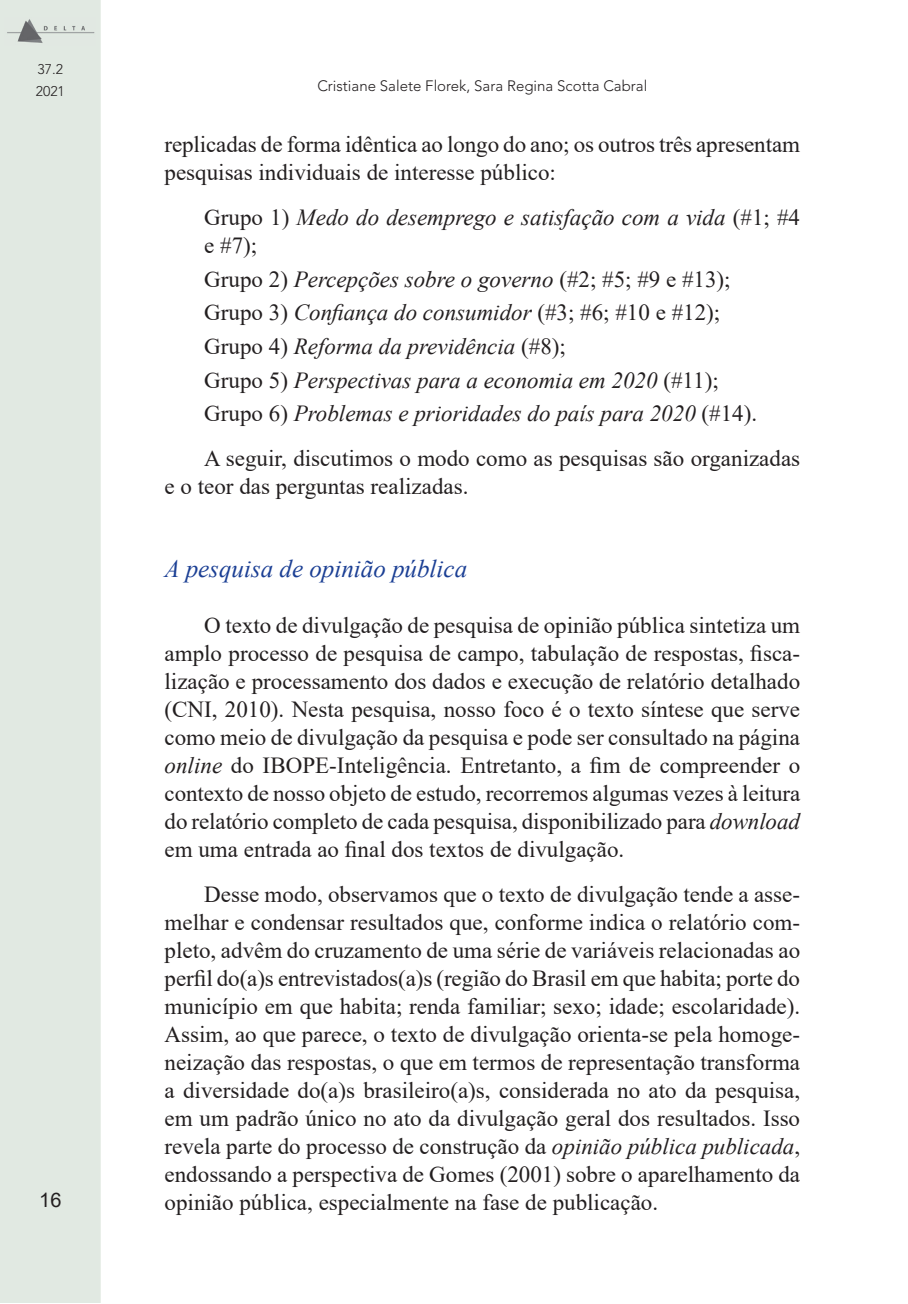
<style>
.page{position:relative;width:908px;height:1304px;background:#fff}
.page>*{position:absolute;margin:0;border:0;box-sizing:border-box;transform-origin:0 0}
.t1{font:italic 25px "Times New Roman";color:#1b3f94}
.t2{font:23px/28px "Times New Roman";color:#231f20}
.t3{font:italic 23px/33.6px "Times New Roman";color:#231f20}
.t4{font:20px "Arial";color:#231f20}
.t5{font:300 15px "Avenir";color:#231f20}
.t6{font:300 14px/22px "Avenir";color:#231f20}
.s1{font-style:normal}
.s2{font-style:italic}
</style>
<div class="page">
<div style="left:0;top:0;width:102px;height:1303px;background:#e1e9e2"></div>
<img style="left:7px;top:19px;width:88px;height:24px">
<div style="left:101px;top:0;width:6px;height:1304px;background:#fff"></div>
<p class="t6" style="left:36px;top:58px;width:31px">37.2<br>2021</p>
<p class="t4" style="left:39px;top:1186px;width:24px">16</p>
<p class="t5" style="left:317px;top:77px;width:331px">Cristiane Salete Florek, Sara Regina Scotta Cabral</p>
<p class="t2" style="left:164px;top:130px;width:636px">replicadas de forma idêntica ao longo do ano; os outros três apresentam pesquisas individuais de interesse público:</p>
<p class="t3" style="left:204px;top:203px;width:597px;line-height:28px"><span class="s1">Grupo 1)</span> Medo do desemprego e satisfação com a vida <span class="s1">(#1; #4 e #7);</span></p>
<p class="t3" style="left:204px;top:262px;width:554px"><span class="s1">Grupo 2)</span> Percepções sobre o governo <span class="s1">(#2; #5; #9 e #13); Grupo 3)</span> Confiança do consumidor <span class="s1">(#3; #6; #10 e #12); Grupo 4)</span> Reforma da previdência <span class="s1">(#8);<br>Grupo 5)</span> Perspectivas para a economia em 2020 <span class="s1">(#11); Grupo 6)</span> Problemas e prioridades do país para 2020 <span class="s1">(#14).</span></p>
<p class="t2" style="left:164px;top:444px;width:637px;text-indent:40px">A seguir, discutimos o modo como as pesquisas são organizadas e o teor das perguntas realizadas.</p>
<p class="t1" style="left:164px;top:552px;width:304px">A pesquisa de opinião pública</p>
<p class="t2" style="left:164px;top:610px;width:637px;text-align:justify;text-indent:40px">O texto de divulgação de pesquisa de opinião pública sintetiza um amplo processo de pesquisa de campo, tabulação de respostas, fisca&shy;lização e processamento dos dados e execução de relatório detalhado (CNI, 2010). Nesta pesquisa, nosso foco é o texto síntese que serve como meio de divulgação da pesquisa e pode ser consultado na página <span class="s2">online</span> do IBOPE-Inteligência. Entretanto, a fim de compreender o contexto de nosso objeto de estudo, recorremos algumas vezes à leitura do relatório completo de cada pesquisa, disponibilizado para <span class="s2">download </span>em uma entrada ao final dos textos de divulgação.</p>
<p class="t2" style="left:164px;top:879px;width:637px;text-align:justify;text-indent:40px">Desse modo, observamos que o texto de divulgação tende a asse&shy;melhar e condensar resultados que, conforme indica o relatório com&shy;pleto, advêm do cruzamento de uma série de variáveis relacionadas ao perfil do(a)s entrevistados(a)s (região do Brasil em que habita; porte do município em que habita; renda familiar; sexo; idade; escolaridade).<br>Assim, ao que parece, o texto de divulgação orienta-se pela homoge&shy;neização das respostas, o que em termos de representação transforma a diversidade do(a)s brasileiro(a)s, considerada no ato da pesquisa, em um padrão único no ato da divulgação geral dos resultados. Isso revela parte do processo de construção da <span class="s2">opinião pública publicada</span>, endossando a perspectiva de Gomes (2001) sobre o aparelhamento da opinião pública, especialmente na fase de publicação.</p>
</div>
